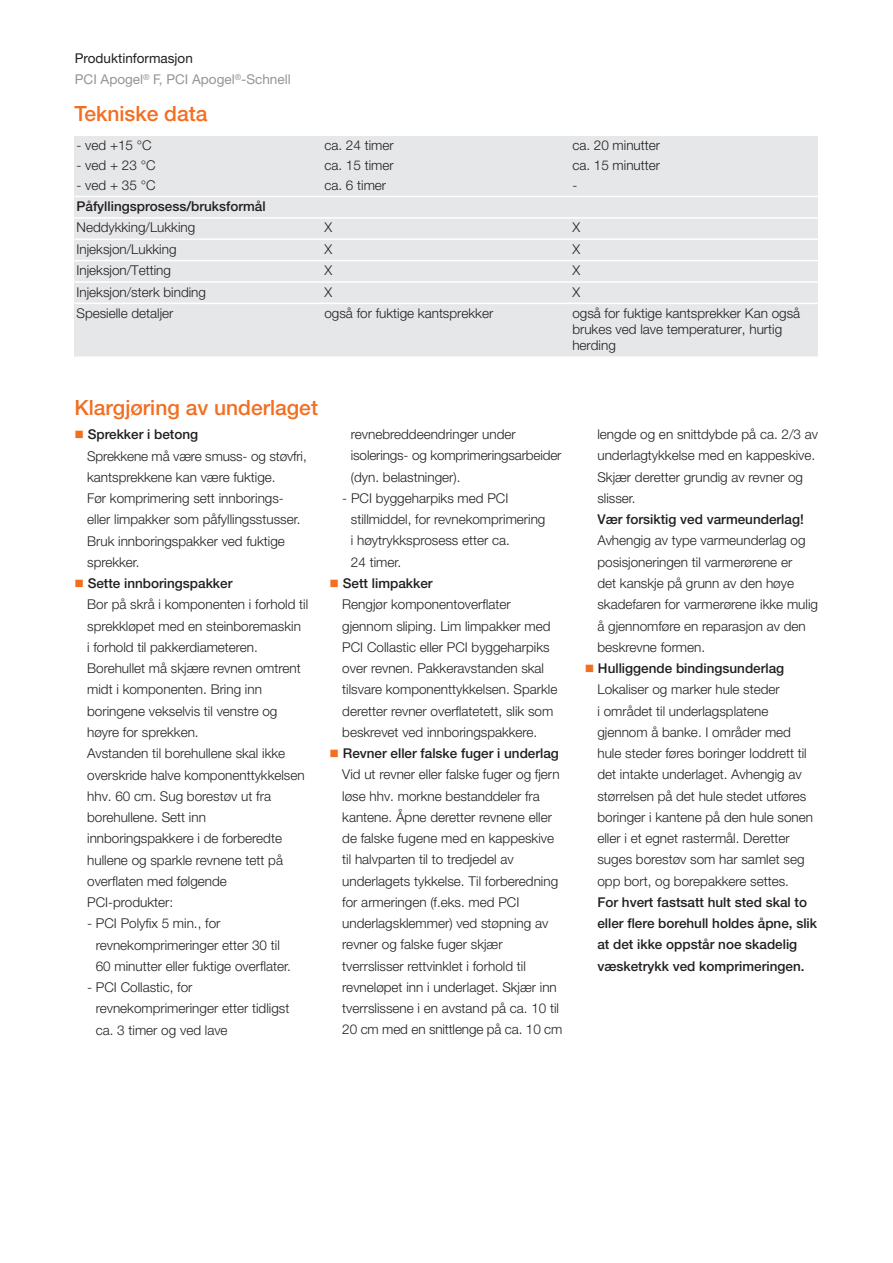
<style>
.page{position:relative;width:893px;height:1263px;background:#fff}
.page>*{position:absolute;margin:0;border:0;box-sizing:border-box;transform-origin:0 0}
.t1{font:500 21px "Helvetica Neue LT Pro";color:#f36e21}
.t2{font:300 13.5px/21.3px "Helvetica Neue LT Pro";color:#231f20}
.t3{font:500 13.5px/21.3px "Helvetica Neue LT Pro";color:#231f20}
.t4{font:13.5px/21.3px "Helvetica Neue LT Pro";color:#939598}
.s1{color:#231f20}
.s2{color:#f36e21}
.s3{font-weight:500}
</style>
<div class="page">
<div style="left:74px;top:136px;width:248px;height:20px;background:#e6e7e9"></div>
<div style="left:322px;top:136px;width:248px;height:20px;background:#e6e7e9"></div>
<div style="left:570px;top:136px;width:248px;height:20px;background:#e6e7e9"></div>
<div style="left:74px;top:156px;width:248px;height:20px;background:#e6e7e9"></div>
<div style="left:322px;top:156px;width:248px;height:20px;background:#e6e7e9"></div>
<div style="left:570px;top:156px;width:248px;height:20px;background:#e6e7e9"></div>
<div style="left:74px;top:176px;width:248px;height:20px;background:#e6e7e9"></div>
<div style="left:322px;top:176px;width:248px;height:20px;background:#e6e7e9"></div>
<div style="left:570px;top:176px;width:248px;height:20px;background:#e6e7e9"></div>
<div style="left:74px;top:196px;width:744px;height:22px;background:#e6e7e9"></div>
<div style="left:74px;top:218px;width:248px;height:21px;background:#e6e7e9"></div>
<div style="left:322px;top:218px;width:248px;height:21px;background:#e6e7e9"></div>
<div style="left:570px;top:218px;width:248px;height:21px;background:#e6e7e9"></div>
<div style="left:74px;top:239px;width:248px;height:22px;background:#e6e7e9"></div>
<div style="left:322px;top:239px;width:248px;height:22px;background:#e6e7e9"></div>
<div style="left:570px;top:239px;width:248px;height:22px;background:#e6e7e9"></div>
<div style="left:74px;top:261px;width:248px;height:21px;background:#e6e7e9"></div>
<div style="left:322px;top:261px;width:248px;height:21px;background:#e6e7e9"></div>
<div style="left:570px;top:261px;width:248px;height:21px;background:#e6e7e9"></div>
<div style="left:74px;top:282px;width:248px;height:21px;background:#e6e7e9"></div>
<div style="left:322px;top:282px;width:248px;height:21px;background:#e6e7e9"></div>
<div style="left:570px;top:282px;width:248px;height:21px;background:#e6e7e9"></div>
<div style="left:74px;top:303px;width:248px;height:55px;background:#e6e7e9"></div>
<div style="left:322px;top:303px;width:248px;height:55px;background:#e6e7e9"></div>
<div style="left:570px;top:303px;width:248px;height:55px;background:#e6e7e9"></div>
<hr style="left:74px;top:196px;width:744px;height:1px;background:#fff">
<hr style="left:74px;top:217px;width:744px;height:2px;background:#fff">
<hr style="left:74px;top:238px;width:744px;height:2px;background:#fff">
<hr style="left:74px;top:260px;width:744px;height:1px;background:#fff">
<hr style="left:74px;top:281px;width:744px;height:2px;background:#fff">
<hr style="left:74px;top:303px;width:744px;height:1px;background:#fff">
<hr style="left:74px;top:356px;width:744px;height:2px;background:#fff">
<p class="t4" style="left:75px;top:49px;width:217px"><span class="s1">Produktinformasjon<br></span>PCI Apogel<sup>®</sup> F, PCI Apogel<sup>®</sup>-Schnell</p>
<h1 class="t1" style="left:74px;top:106px;width:135px">Tekniske data</h1>
<p class="t2" style="left:77px;top:136px;width:77px">- ved +15 °C</p>
<p class="t2" style="left:324px;top:136px;width:71px">ca. 24 timer</p>
<p class="t2" style="left:572px;top:136px;width:89px">ca. 20 minutter</p>
<p class="t2" style="left:77px;top:156px;width:81px">- ved + 23 °C</p>
<p class="t2" style="left:324px;top:156px;width:71px">ca. 15 timer</p>
<p class="t2" style="left:572px;top:156px;width:89px">ca. 15 minutter</p>
<p class="t2" style="left:77px;top:176px;width:81px">- ved + 35 °C</p>
<p class="t2" style="left:324px;top:176px;width:63px">ca. 6 timer</p>
<p class="t2" style="left:572px;top:176px;width:6px">-</p>
<p class="t3" style="left:77px;top:197px;width:191px">Påfyllingsprosess/bruksformål</p>
<p class="t2" style="left:77px;top:218px;width:120px">Neddykking/Lukking</p>
<p class="t2" style="left:324px;top:218px;width:9px">X</p>
<p class="t2" style="left:572px;top:218px;width:9px">X</p>
<p class="t2" style="left:77px;top:240px;width:101px">Injeksjon/Lukking</p>
<p class="t2" style="left:324px;top:240px;width:9px">X</p>
<p class="t2" style="left:572px;top:240px;width:9px">X</p>
<p class="t2" style="left:77px;top:261px;width:96px">Injeksjon/Tetting</p>
<p class="t2" style="left:324px;top:261px;width:9px">X</p>
<p class="t2" style="left:572px;top:261px;width:9px">X</p>
<p class="t2" style="left:77px;top:282px;width:131px">Injeksjon/sterk binding</p>
<p class="t2" style="left:324px;top:282px;width:9px">X</p>
<p class="t2" style="left:572px;top:282px;width:9px">X</p>
<p class="t2" style="left:77px;top:304px;width:99px">Spesielle detaljer</p>
<p class="t2" style="left:324px;top:304px;width:170px">også for fuktige kantsprekker</p>
<p class="t2" style="left:572px;top:306px;width:229px;line-height:16.2px">også for fuktige kantsprekker Kan også brukes ved lave temperaturer, hurtig herding</p>
<h1 class="t1" style="left:74px;top:400px;width:245px">Klargjøring av underlaget</h1>
<p class="t2" style="left:87px;top:425px;width:221px;text-indent:-13px"><span class="s2">■</span> <span class="s3">Sprekker i betong<br></span>Sprekkene må være smuss- og støvfri, kantsprekkene kan være fuktige.<br>Før komprimering sett innborings&shy;eller limpakker som påfyllingsstusser.<br>Bruk innboringspakker ved fuktige sprekker.</p>
<p class="t2" style="left:87px;top:574px;width:223px;text-indent:-13px"><span class="s2">■</span> <span class="s3">Sette innboringspakker<br></span>Bor på skrå i komponenten i forhold til sprekkløpet med en steinboremaskin<br>i forhold til pakkerdiameteren.<br>Borehullet må skjære revnen omtrent midt i komponenten. Bring inn boringene vekselvis til venstre og høyre for sprekken.<br>Avstanden til borehullene skal ikke overskride halve komponenttykkelsen hhv. 60 cm. Sug borestøv ut fra borehullene. Sett inn innboringspakkere i de forberedte hullene og sparkle revnene tett på overflaten med følgende<br>PCI-produkter:</p>
<p class="t2" style="left:96px;top:914px;width:197px;text-indent:-9px">- PCI Polyfix 5 min., for revnekomprimeringer etter 30 til<br>60 minutter eller fuktige overflater.</p>
<p class="t2" style="left:96px;top:978px;width:195px;text-indent:-9px">- PCI Collastic, for revnekomprimeringer etter tidligst ca. 3 timer og ved lave</p>
<p class="t2" style="left:351px;top:425px;width:212px">revnebreddeendringer under isolerings- og komprimeringsarbeider (dyn. belastninger).</p>
<p class="t2" style="left:351px;top:489px;width:196px;text-indent:-9px">- PCI byggeharpiks med PCI stillmiddel, for revnekomprimering i høytrykksprosess etter ca.<br>24 timer.</p>
<p class="t2" style="left:342px;top:574px;width:217px;text-indent:-13px"><span class="s2">■</span> <span class="s3">Sett limpakker<br></span>Rengjør komponentoverflater gjennom sliping. Lim limpakker med PCI Collastic eller PCI byggeharpiks over revnen. Pakkeravstanden skal tilsvare komponenttykkelsen. Sparkle deretter revner overflatetett, slik som beskrevet ved innboringspakkere.</p>
<p class="t2" style="left:342px;top:744px;width:222px;text-indent:-13px"><span class="s2">■</span> <span class="s3">Revner eller falske fuger i underlag </span>Vid ut revner eller falske fuger og fjern løse hhv. morkne bestanddeler fra kantene. Åpne deretter revnene eller de falske fugene med en kappeskive til halvparten til to tredjedel av underlagets tykkelse. Til forberedning for armeringen (f.eks. med PCI underlagsklemmer) ved støpning av revner og falske fuger skjær tverrslisser rettvinklet i forhold til revneløpet inn i underlaget. Skjær inn tverrslissene i en avstand på ca. 10 til 20 cm med en snittlenge på ca. 10 cm</p>
<p class="t2" style="left:597px;top:425px;width:222px">lengde og en snittdybde på ca. 2/3 av underlagtykkelse med en kappeskive.<br>Skjær deretter grundig av revner og slisser.</p>
<p class="t3" style="left:597px;top:510px;width:208px">Vær forsiktig ved varmeunderlag!</p>
<p class="t2" style="left:597px;top:531px;width:222px">Avhengig av type varmeunderlag og posisjoneringen til varmerørene er<br>det kanskje på grunn av den høye skadefaren for varmerørene ikke mulig å gjennomføre en reparasjon av den beskrevne formen.</p>
<p class="t2" style="left:597px;top:659px;width:217px;text-indent:-13px"><span class="s2">■</span> <span class="s3">Hulliggende bindingsunderlag </span>Lokaliser og marker hule steder<br>i området til underlagsplatene gjennom å banke. I områder med hule steder føres boringer loddrett til det intakte underlaget. Avhengig av størrelsen på det hule stedet utføres boringer i kantene på den hule sonen eller i et egnet rastermål. Deretter suges borestøv som har samlet seg opp bort, og borepakkere settes.</p>
<p class="t3" style="left:597px;top:893px;width:221px">For hvert fastsatt hult sted skal to eller flere borehull holdes åpne, slik at det ikke oppstår noe skadelig væsketrykk ved komprimeringen.</p>
</div>
